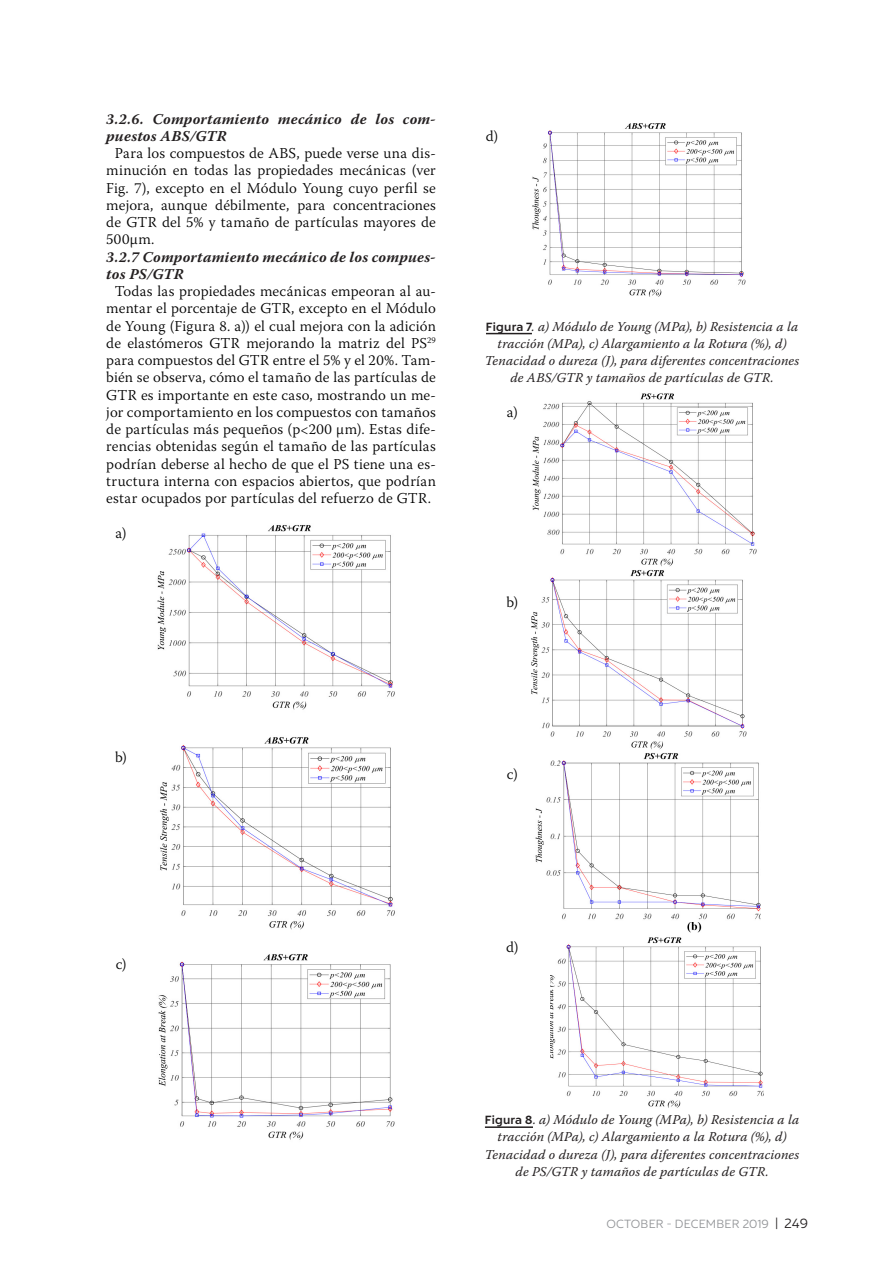
<style>
.page{position:relative;width:893px;height:1263px;background:#fff}
.page>*{position:absolute;margin:0;border:0;box-sizing:border-box;transform-origin:0 0}
._07-TRIPA{font:300 15px/17.2px "Warnock Pro";letter-spacing:.015em;color:#000;text-align:justify}
._09-Subtitol_Negreta{font:italic 700 15px/17.2px "Warnock Pro";letter-spacing:.02em;color:#231f20}
._10-Peu_de_Foto{font:italic 13.5px/17.2px "Warnock Pro";letter-spacing:.01em;color:#231f20;text-align:center}
.t1{font:12px "Liszt FY";letter-spacing:.01em;color:#939598}
.s1{font-family:"Liszt FY";font-weight:700;font-style:normal;font-size:12px}
.s2{font-size:13.5px;color:#231f20}
</style>
<div class="page">
<img style="left:157px;top:525px;width:238px;height:185px">
<img style="left:160px;top:737px;width:235px;height:193px">
<img style="left:158px;top:954px;width:237px;height:186px">
<hr style="left:486px;top:333px;width:46px;height:1px;background:#231f20">
<hr style="left:485px;top:1126px;width:48px;height:2px;background:#231f20">
<img style="left:532px;top:123px;width:213px;height:173px">
<img style="left:532px;top:393px;width:225px;height:174px">
<img style="left:531px;top:570px;width:215px;height:180px">
<img style="left:535px;top:753px;width:225px;height:167px">
<img style="left:550px;top:922px;width:214px;height:186px">
<p class="_09-Subtitol_Negreta" style="left:106px;top:110px;width:331px">3.2.6. Comportamiento mecánico de los com&shy;puestos ABS/GTR</p>
<p class="_07-TRIPA" style="left:106px;top:144px;width:331px;text-indent:9px">Para los compuestos de ABS, puede verse una dis&shy;minución en todas las propiedades mecánicas (ver Fig. 7), excepto en el Módulo Young cuyo perfil se mejora, aunque débilmente, para concentraciones de GTR del 5% y tamaño de partículas mayores de 500µm.</p>
<p class="_09-Subtitol_Negreta" style="left:106px;top:248px;width:331px">3.2.7 Comportamiento mecánico de los compues&shy;tos PS/GTR</p>
<p class="_07-TRIPA" style="left:106px;top:282px;width:331px;text-align:center">Todas las propiedades mecánicas empeoran al au&shy;mentar el porcentaje de GTR, excepto en el Módulo de Young (Figura 8. a)) el cual mejora con la adición de elastómeros GTR mejorando la matriz del PS<sup>29 </sup>para compuestos del GTR entre el 5% y el 20%. Tam&shy;bién se observa, cómo el tamaño de las partículas de GTR es importante en este caso, mostrando un me&shy;jor comportamiento en los compuestos con tamaños de partículas más pequeños (p&lt;200 µm). Estas dife&shy;rencias obtenidas según el tamaño de las partículas podrían deberse al hecho de que el PS tiene una es&shy;tructura interna con espacios abiertos, que podrían estar ocupados por partículas del refuerzo de GTR.</p>
<p class="_07-TRIPA" style="left:116px;top:524px;width:13px">a)</p>
<p class="_07-TRIPA" style="left:486px;top:127px;width:14px">d)</p>
<p class="_10-Peu_de_Foto" style="left:485px;top:317px;width:316px"><span class="s1">Figura 7</span>. a) Módulo de Young (MPa), b) Resistencia a la tracción (MPa), c) Alargamiento a la Rotura (%), d)<br>Tenacidad o dureza (J), para diferentes concentraciones de ABS/GTR y tamaños de partículas de GTR.</p>
<p class="_07-TRIPA" style="left:507px;top:403px;width:13px">a)</p>
<p class="_07-TRIPA" style="left:506px;top:593px;width:13px">b)</p>
<p class="_07-TRIPA" style="left:115px;top:748px;width:13px">b)</p>
<p class="_07-TRIPA" style="left:507px;top:765px;width:12px">c)</p>
<p class="_07-TRIPA" style="left:116px;top:955px;width:12px">c)</p>
<p class="_07-TRIPA" style="left:506px;top:938px;width:14px">d)</p>
<p class="_10-Peu_de_Foto" style="left:485px;top:1111px;width:316px"><span class="s1">Figura 8</span>. a) Módulo de Young (MPa), b) Resistencia a la tracción (MPa), c) Alargamiento a la Rotura (%), d)<br>Tenacidad o dureza (J), para diferentes concentraciones de PS/GTR y tamaños de partículas de GTR.</p>
<p class="t1" style="left:606px;top:1216px;width:203px">OCTOBER - DECEMBER 2019 <span class="s2">| 249</span></p>
</div>
